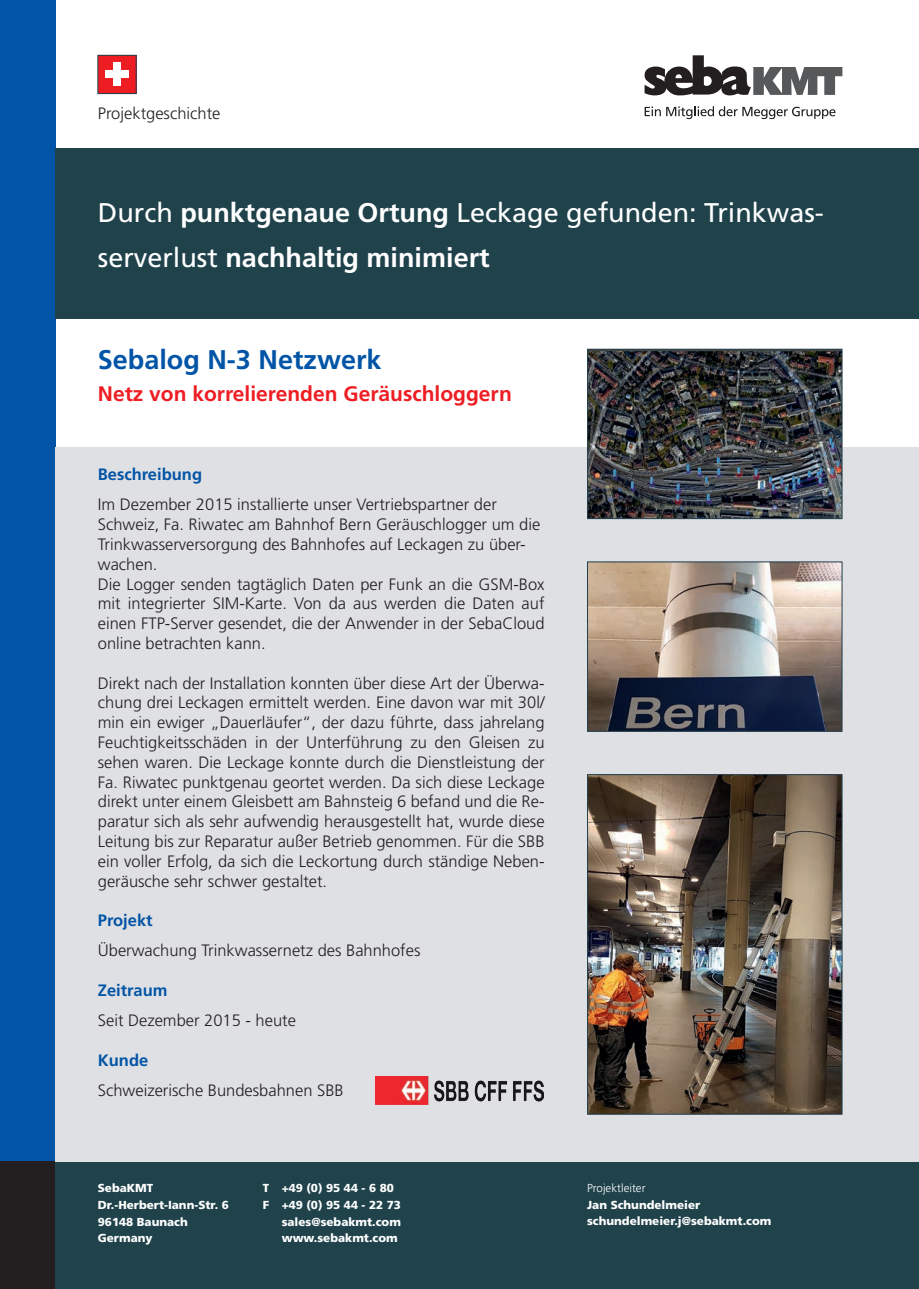
<style>
.page{position:relative;width:919px;height:1289px;background:#fff}
.page>*{position:absolute;margin:0;border:0;box-sizing:border-box;transform-origin:0 0}
.t1{font:27px/45px "Frutiger LT Std";color:#fff}
.t2{font:700 27px "Frutiger LT Std";color:#0154a6}
.t3{font:700 21px "Frutiger LT Std";color:#ee1d23}
.t4{font:300 16.5px/19.8px "Frutiger LT Std";color:#231f20;text-align:justify}
.t5{font:700 16.5px "Frutiger LT Std";color:#0154a6}
.t6{font:900 11.55px "Frutiger LT Std";color:#fff}
.t7{font:300 11.55px "Frutiger LT Std";color:#fff}
.s1{font-weight:700}
</style>
<div class="page">
<svg style="left:644px;top:55px;width:198px;height:40px"></svg>
<svg style="left:644px;top:106px;width:16px;height:10px"></svg>
<svg style="left:666px;top:106px;width:169px;height:13px"></svg>
<div style="left:0;top:0;width:55px;height:1161px;background:#0154a6"></div>
<div style="left:0;top:1161px;width:55px;height:127px;background:#231f20"></div>
<div style="left:98px;top:55px;width:38px;height:39px;background:#ee1d23"></div>
<div style="left:105px;top:71px;width:24px;height:7px;background:#fff"></div>
<div style="left:113px;top:62px;width:8px;height:24px;background:#fff"></div>
<div style="left:97px;top:55px;width:39px;height:39px;border:1px solid #1f424b"></div>
<div style="left:55px;top:1161px;width:863px;height:127px;background:#1f424b"></div>
<div style="left:55px;top:446px;width:863px;height:715px;background:#dfe0e3"></div>
<div style="left:55px;top:149px;width:863px;height:170px;background:#1f424b"></div>
<img style="left:589px;top:351px;width:251px;height:166px">
<div style="left:587px;top:349px;width:255px;height:170px;border:1px solid #1f424b"></div>
<img style="left:589px;top:563px;width:251px;height:166px">
<div style="left:587px;top:561px;width:255px;height:170px;border:1px solid #1f424b"></div>
<img style="left:589px;top:776px;width:251px;height:336px">
<div style="left:587px;top:774px;width:255px;height:340px;border:1px solid #1f424b"></div>
<img style="left:376px;top:1076px;width:167px;height:28px">
<p class="t4" style="left:98px;top:104px;width:124px">Projektgeschichte</p>
<p class="t1" style="left:98px;top:190px;width:727px">Durch <span class="s1">punktgenaue Ortung</span> Leckage gefunden: Trinkwas&shy;serverlust <span class="s1">nachhaltig minimiert</span></p>
<p class="t2" style="left:98px;top:344px;width:285px">Sebalog N-3 Netzwerk</p>
<p class="t3" style="left:98px;top:381px;width:415px">Netz von korrelierenden Geräuschloggern</p>
<p class="t5" style="left:98px;top:465px;width:106px">Beschreibung</p>
<p class="t4" style="left:98px;top:495px;width:444px;text-align:left">Im Dezember 2015 installierte unser Vertriebspartner der Schweiz, Fa. Riwatec am Bahnhof Bern Geräuschlogger um die Trinkwasserversorgung des Bahnhofes auf Leckagen zu über&shy;wachen.</p>
<p class="t4" style="left:98px;top:574px;width:448px">Die Logger senden tagtäglich Daten per Funk an die GSM-Box mit integrierter SIM-Karte. Von da aus werden die Daten auf einen FTP-Server gesendet, die der Anwender in der SebaCloud online betrachten kann.</p>
<p class="t4" style="left:98px;top:673px;width:448px">Direkt nach der Installation konnten über diese Art der Überwa&shy;chung drei Leckagen ermittelt werden. Eine davon war mit 30l/ min ein ewiger „Dauerläufer“, der dazu führte, dass jahrelang Feuchtigkeitsschäden in der Unterführung zu den Gleisen zu sehen waren. Die Leckage konnte durch die Dienstleistung der Fa. Riwatec punktgenau geortet werden. Da sich diese Leckage direkt unter einem Gleisbett am Bahnsteig 6 befand und die Re&shy;paratur sich als sehr aufwendig herausgestellt hat, wurde diese Leitung bis zur Reparatur außer Betrieb genommen. Für die SBB ein voller Erfolg, da sich die Leckortung durch ständige Neben&shy;geräusche sehr schwer gestaltet.</p>
<p class="t5" style="left:98px;top:910px;width:56px">Projekt</p>
<p class="t4" style="left:98px;top:941px;width:324px">Überwachung Trinkwassernetz des Bahnhofes</p>
<p class="t5" style="left:98px;top:980px;width:71px">Zeitraum</p>
<p class="t4" style="left:98px;top:1010px;width:200px">Seit Dezember 2015 - heute</p>
<p class="t5" style="left:98px;top:1050px;width:52px">Kunde</p>
<p class="t4" style="left:98px;top:1080px;width:247px">Schweizerische Bundesbahnen SBB</p>
<p class="t6" style="left:98px;top:1181px;width:57px">SebaKMT</p>
<p class="t6" style="left:98px;top:1197px;width:132px">Dr.-Herbert-Iann-Str. 6</p>
<p class="t6" style="left:98px;top:1214px;width:91px">96148 Baunach</p>
<p class="t6" style="left:98px;top:1231px;width:56px">Germany</p>
<p class="t6" style="left:263px;top:1181px;width:132px">T +49 (0) 95 44 - 6 80</p>
<p class="t6" style="left:263px;top:1197px;width:140px">F +49 (0) 95 44 - 22 73</p>
<p class="t6" style="left:282px;top:1214px;width:121px">sales@sebakmt.com</p>
<p class="t6" style="left:282px;top:1230px;width:118px">www.sebakmt.com</p>
<p class="t7" style="left:587px;top:1181px;width:60px">Projektleiter</p>
<p class="t6" style="left:587px;top:1197px;width:115px">Jan Schundelmeier</p>
<p class="t6" style="left:587px;top:1214px;width:186px">schundelmeier.j@sebakmt.com</p>
</div>
